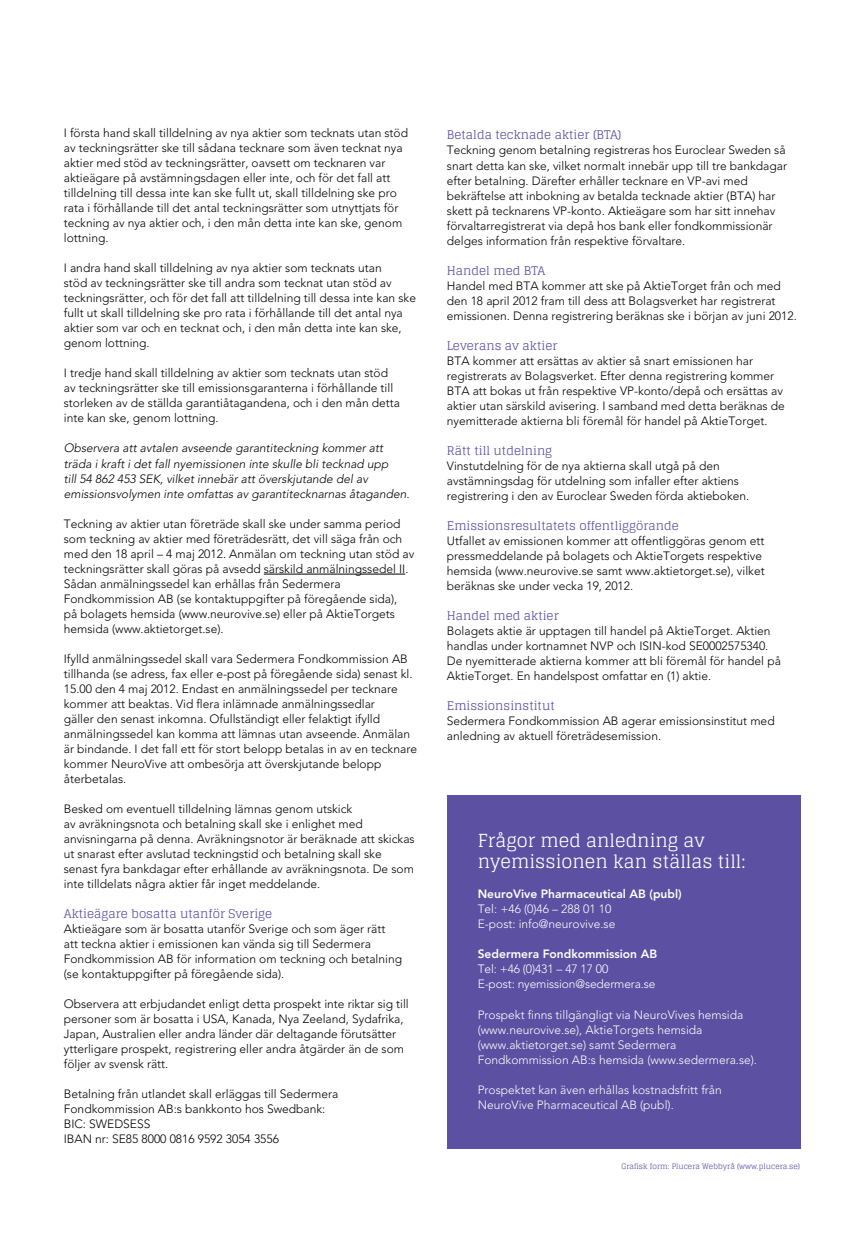
<style>
.page{position:relative;width:864px;height:1234px;background:#fff}
.page>*{position:absolute;margin:0;border:0;box-sizing:border-box;transform-origin:0 0}
.t1{font:18px/21.6px "Glegoo";color:#fff}
.t2{font:300 12px/15px "Avenir";color:#000}
.t3{font:300 12px/15px "Avenir";color:#fff}
.t4{font:italic 300 12px/15px "Avenir";color:#000}
.t5{font:12px "Glegoo";color:#5b50a1}
.t6{font:800 12px "Avenir";color:#fff}
.t7{font:7.5px "Glegoo";color:#5b50a1}
</style>
<div class="page">
<div style="left:446px;top:795px;width:353px;height:353px;background:#5b50a1"></div>
<hr style="left:264px;top:573px;width:141px;height:1px;background:#000">
<p class="t2" style="left:64px;top:126px;width:345px">I första hand skall tilldelning av nya aktier som tecknats utan stöd av teckningsrätter ske till sådana tecknare som även tecknat nya aktier med stöd av teckningsrätter, oavsett om tecknaren var aktieägare på avstämningsdagen eller inte, och för det fall att tilldelning till dessa inte kan ske fullt ut, skall tilldelning ske pro rata i förhållande till det antal teckningsrätter som utnyttjats för teckning av nya aktier och, i den mån detta inte kan ske, genom lottning.</p>
<p class="t2" style="left:64px;top:261px;width:353px">I andra hand skall tilldelning av nya aktier som tecknats utan<br>stöd av teckningsrätter ske till andra som tecknat utan stöd av teckningsrätter, och för det fall att tilldelning till dessa inte kan ske fullt ut skall tilldelning ske pro rata i förhållande till det antal nya aktier som var och en tecknat och, i den mån detta inte kan ske, genom lottning.</p>
<p class="t2" style="left:64px;top:366px;width:337px">I tredje hand skall tilldelning av aktier som tecknats utan stöd av teckningsrätter ske till emissionsgaranterna i förhållande till storleken av de ställda garantiåtagandena, och i den mån detta inte kan ske, genom lottning.</p>
<p class="t4" style="left:64px;top:441px;width:347px">Observera att avtalen avseende garantiteckning kommer att träda i kraft i det fall nyemissionen inte skulle bli tecknad upp<br>till 54 862 453 SEK, vilket innebär att överskjutande del av emissionsvolymen inte omfattas av garantitecknarnas åtaganden.</p>
<p class="t2" style="left:64px;top:516px;width:352px">Teckning av aktier utan företräde skall ske under samma period som teckning av aktier med företrädesrätt, det vill säga från och med den 18 april – 4 maj 2012. Anmälan om teckning utan stöd av teckningsrätter skall göras på avsedd särskild anmälningssedel II.<br>Sådan anmälningssedel kan erhållas från Sedermera Fondkommission AB (se kontaktuppgifter på föregående sida),<br>på bolagets hemsida (www.neurovive.se) eller på AktieTorgets hemsida (www.aktietorget.se).</p>
<p class="t2" style="left:64px;top:651px;width:354px">Ifylld anmälningssedel skall vara Sedermera Fondkommission AB tillhanda (se adress, fax eller e-post på föregående sida) senast kl.<br>15.00 den 4 maj 2012. Endast en anmälningssedel per tecknare kommer att beaktas. Vid flera inlämnade anmälningssedlar<br>gäller den senast inkomna. Ofullständigt eller felaktigt ifylld anmälningssedel kan komma att lämnas utan avseende. Anmälan är bindande. I det fall ett för stort belopp betalas in av en tecknare kommer NeuroVive att ombesörja att överskjutande belopp återbetalas.</p>
<p class="t2" style="left:64px;top:801px;width:352px">Besked om eventuell tilldelning lämnas genom utskick<br>av avräkningsnota och betalning skall ske i enlighet med anvisningarna på denna. Avräkningsnotor är beräknade att skickas ut snarast efter avslutad teckningstid och betalning skall ske senast fyra bankdagar efter erhållande av avräkningsnota. De som inte tilldelats några aktier får inget meddelande.</p>
<p class="t5" style="left:64px;top:905px;width:210px">Aktieägare bosatta utanför Sverige</p>
<p class="t2" style="left:64px;top:921px;width:339px">Aktieägare som är bosatta utanför Sverige och som äger rätt att teckna aktier i emissionen kan vända sig till Sedermera Fondkommission AB för information om teckning och betalning (se kontaktuppgifter på föregående sida).</p>
<p class="t2" style="left:64px;top:996px;width:346px">Observera att erbjudandet enligt detta prospekt inte riktar sig till personer som är bosatta i USA, Kanada, Nya Zeeland, Sydafrika, Japan, Australien eller andra länder där deltagande förutsätter ytterligare prospekt, registrering eller andra åtgärder än de som följer av svensk rätt.</p>
<p class="t2" style="left:64px;top:1086px;width:276px">Betalning från utlandet skall erläggas till Sedermera Fondkommission AB:s bankkonto hos Swedbank:<br>BIC: SWEDSESS<br>IBAN nr: SE85 8000 0816 9592 3054 3556</p>
<p class="t5" style="left:446px;top:128px;width:176px">Betalda tecknade aktier (BTA)</p>
<p class="t2" style="left:446px;top:143px;width:341px">Teckning genom betalning registreras hos Euroclear Sweden så snart detta kan ske, vilket normalt innebär upp till tre bankdagar efter betalning. Därefter erhåller tecknare en VP-avi med bekräftelse att inbokning av betalda tecknade aktier (BTA) har skett på tecknarens VP-konto. Aktieägare som har sitt innehav förvaltarregistrerat via depå hos bank eller fondkommissionär delges information från respektive förvaltare.</p>
<p class="t5" style="left:446px;top:263px;width:100px">Handel med BTA</p>
<p class="t2" style="left:446px;top:278px;width:351px">Handel med BTA kommer att ske på AktieTorget från och med den 18 april 2012 fram till dess att Bolagsverket har registrerat emissionen. Denna registrering beräknas ske i början av juni 2012.</p>
<p class="t5" style="left:446px;top:338px;width:112px">Leverans av aktier</p>
<p class="t2" style="left:446px;top:353px;width:339px">BTA kommer att ersättas av aktier så snart emissionen har registrerats av Bolagsverket. Efter denna registrering kommer BTA att bokas ut från respektive VP-konto/depå och ersättas av aktier utan särskild avisering. I samband med detta beräknas de nyemitterade aktierna bli föremål för handel på AktieTorget.</p>
<p class="t5" style="left:446px;top:443px;width:107px">Rätt till utdelning</p>
<p class="t2" style="left:446px;top:458px;width:304px">Vinstutdelning för de nya aktierna skall utgå på den avstämningsdag för utdelning som infaller efter aktiens registrering i den av Euroclear Sweden förda aktieboken.</p>
<p class="t5" style="left:446px;top:518px;width:233px">Emissionsresultatets offentliggörande</p>
<p class="t2" style="left:446px;top:533px;width:319px">Utfallet av emissionen kommer att offentliggöras genom ett pressmeddelande på bolagets och AktieTorgets respektive hemsida (www.neurovive.se samt www.aktietorget.se), vilket beräknas ske under vecka 19, 2012.</p>
<p class="t5" style="left:446px;top:608px;width:113px">Handel med aktier</p>
<p class="t2" style="left:446px;top:623px;width:335px">Bolagets aktie är upptagen till handel på AktieTorget. Aktien handlas under kortnamnet NVP och ISIN-kod SE0002575340.<br>De nyemitterade aktierna kommer att bli föremål för handel på AktieTorget. En handelspost omfattar en (1) aktie.</p>
<p class="t5" style="left:446px;top:698px;width:109px">Emissionsinstitut</p>
<p class="t2" style="left:446px;top:713px;width:329px">Sedermera Fondkommission AB agerar emissionsinstitut med anledning av aktuell företrädesemission.</p>
<h1 class="t1" style="left:477px;top:829px;width:269px">Frågor med anledning av nyemissionen kan ställas till:</h1>
<p class="t6" style="left:477px;top:886px;width:205px">NeuroVive Pharmaceutical AB (publ)</p>
<p class="t3" style="left:477px;top:901px;width:139px">Tel: +46 (0)46 – 288 01 10<br>E-post: info@neurovive.se</p>
<p class="t6" style="left:477px;top:946px;width:181px">Sedermera Fondkommission AB</p>
<p class="t3" style="left:477px;top:961px;width:179px">Tel: +46 (0)431 – 47 17 00<br>E-post: nyemission@sedermera.se</p>
<p class="t3" style="left:477px;top:1006px;width:281px">Prospekt finns tillgängligt via NeuroVives hemsida (www.neurovive.se), AktieTorgets hemsida (www.aktietorget.se) samt Sedermera Fondkommission AB:s hemsida (www.sedermera.se).</p>
<p class="t3" style="left:477px;top:1081px;width:245px">Prospektet kan även erhållas kostnadsfritt från<br>NeuroVive Pharmaceutical AB (publ).</p>
<p class="t7" style="left:621px;top:1161px;width:180px">Grafisk form: Plucera Webbyrå (www.plucera.se)</p>
</div>
